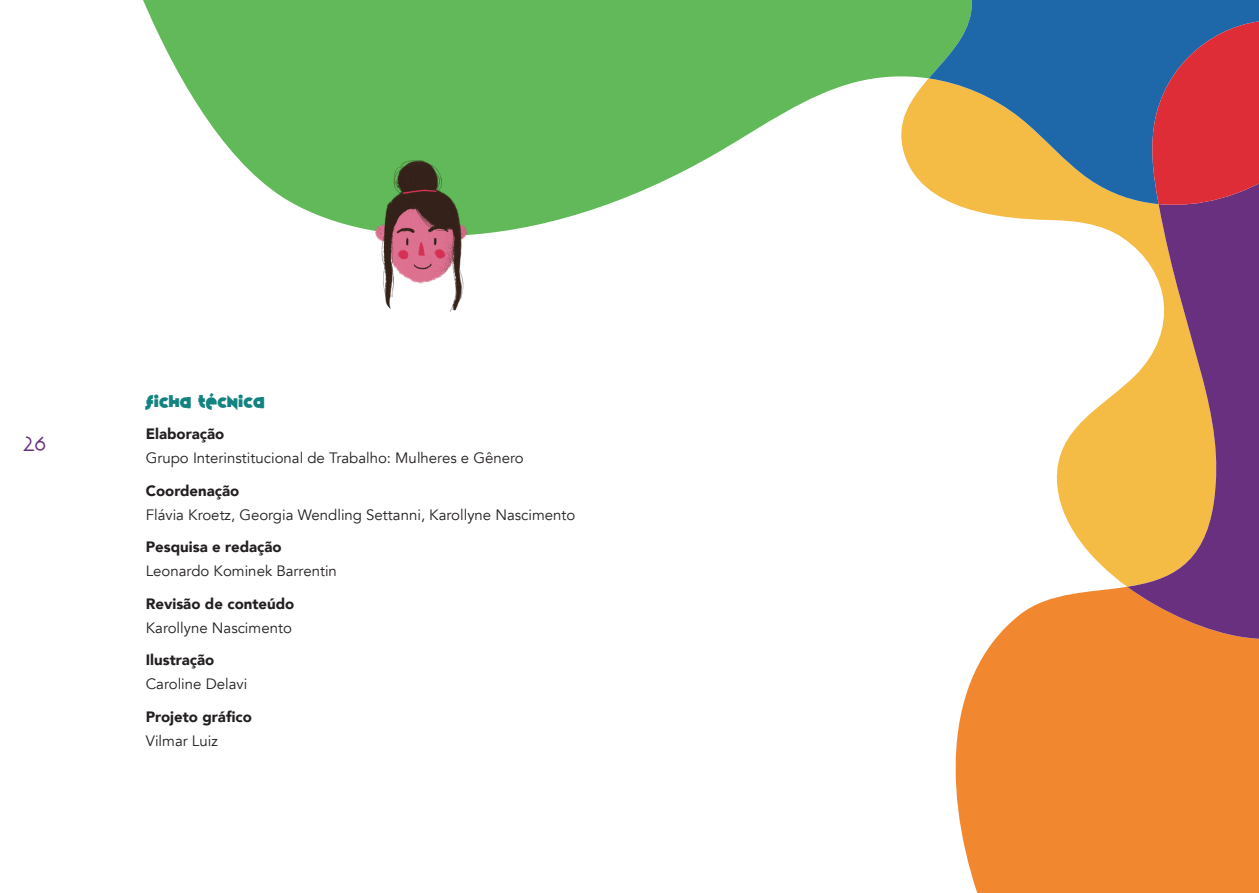
<style>
.page{position:relative;width:1259px;height:893px;background:#fff}
.page>*{position:absolute;margin:0;border:0;box-sizing:border-box;transform-origin:0 0}
.t1{font:300 18px "Variex OT";color:#69307f}
.t2{font:15px "Avenir";color:#231f20}
.t3{font:900 15px "Avenir";color:#231f20}
.t4{font:700 15px "Variex OT";color:#138381}
</style>
<div class="page">
<svg style="left:973px;top:204px;width:154px;height:383px"></svg>
<svg style="left:955px;top:587px;width:304px;height:306px;background:#f2903e"></svg>
<svg style="left:1127px;top:204px;width:132px;height:435px;background:#ad766d"></svg>
<svg style="left:143px;top:0;width:830px;height:229px;fill:#62b95a"></svg>
<svg style="left:928px;top:0;width:331px;height:204px;background:#648686"></svg>
<svg style="left:1148px;top:17px;width:111px;height:191px;background:#af3a53"></svg>
<img style="left:336px;top:137px;width:180px;height:175px">
<p class="t1" style="left:24px;top:436px;width:24px">26</p>
<p class="t4" style="left:146px;top:394px;width:121px">Ficha Técnica</p>
<p class="t3" style="left:146px;top:421px;width:80px">Elaboração</p>
<p class="t2" style="left:146px;top:449px;width:379px">Grupo Interinstitucional de Trabalho: Mulheres e Gênero</p>
<p class="t3" style="left:146px;top:478px;width:95px">Coordenação</p>
<p class="t2" style="left:146px;top:506px;width:431px">Flávia Kroetz, Georgia Wendling Settanni, Karollyne Nascimento</p>
<p class="t3" style="left:146px;top:534px;width:137px">Pesquisa e redação</p>
<p class="t2" style="left:146px;top:562px;width:193px">Leonardo Kominek Barrentin</p>
<p class="t3" style="left:146px;top:591px;width:150px">Revisão de conteúdo</p>
<p class="t2" style="left:146px;top:619px;width:148px">Karollyne Nascimento</p>
<p class="t3" style="left:146px;top:647px;width:70px">Ilustração</p>
<p class="t2" style="left:146px;top:675px;width:103px">Caroline Delavi</p>
<p class="t3" style="left:146px;top:704px;width:108px">Projeto gráfico</p>
<p class="t2" style="left:146px;top:732px;width:73px">Vilmar Luiz</p>
</div>
